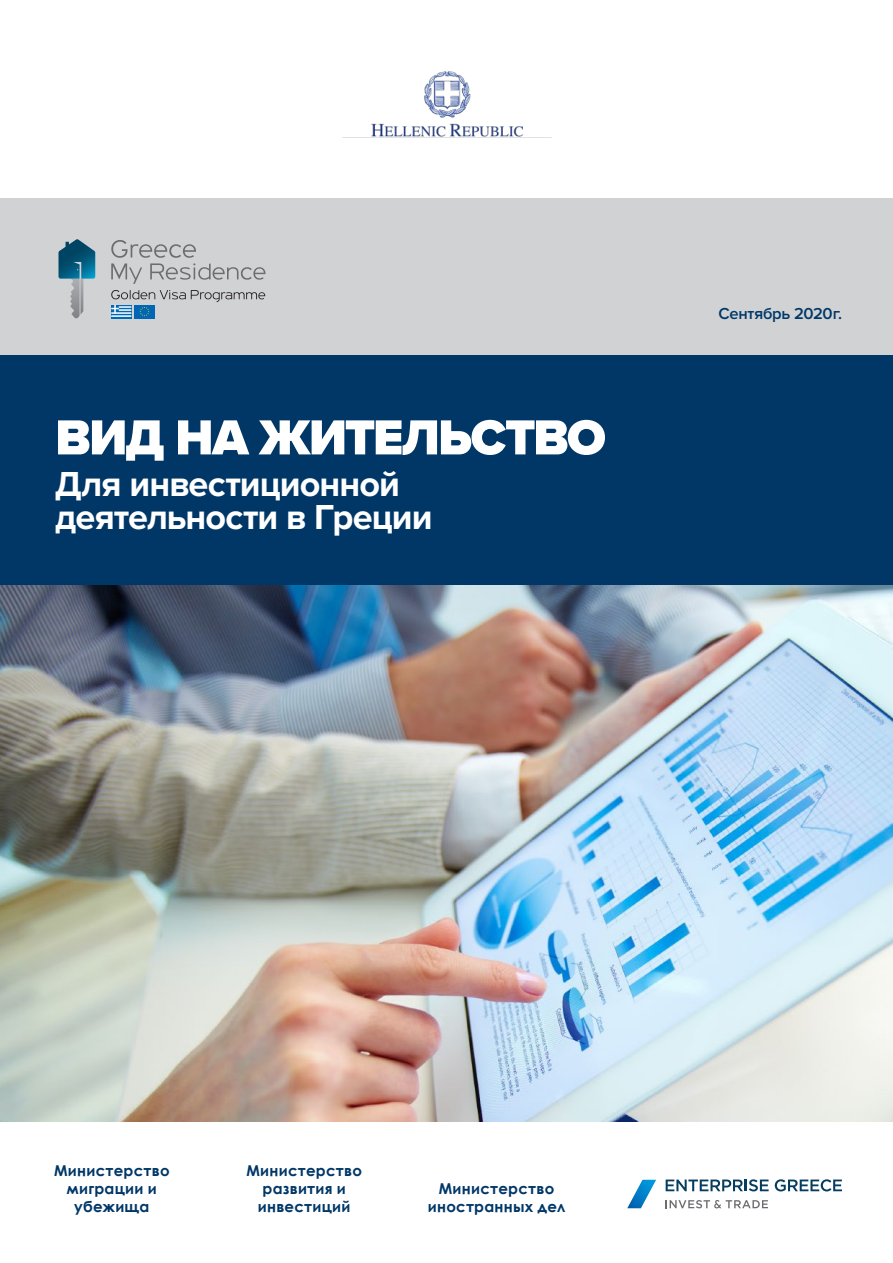
<style>
.page{position:relative;width:893px;height:1263px;background:#fff}
.page>*{position:absolute;margin:0;border:0;box-sizing:border-box;transform-origin:0 0}
.t1{font:900 51px "Proxima Nova";letter-spacing:-.035em;color:#fff}
.t2{font:700 36px/33px "Proxima Nova";letter-spacing:-.025em;color:#fff}
.t3{font:600 16.5px "Proxima Nova";letter-spacing:-.015em;color:#003767}
.t4{font:700 15px/18px "Century Gothic";letter-spacing:.02em;color:#003767;text-align:center}
</style>
<div class="page">
<div style="left:0;top:225px;width:893px;height:362px;background:#003767"></div>
<img style="left:0;top:585px;width:893px;height:537px">
<div style="left:0;top:199px;width:893px;height:156px;background:#d1d2d4"></div>
<div style="left:111px;top:305px;width:20px;height:13px;background:#0168b5"></div>
<svg style="left:111px;top:240px;width:154px;height:44px"></svg>
<svg style="left:58px;top:239px;width:37px;height:80px"></svg>
<div style="left:134px;top:305px;width:21px;height:13px;background:#0167b4"></div>
<svg style="left:111px;top:290px;width:154px;height:27px"></svg>
<img style="left:371px;top:71px;width:152px;height:66px">
<svg style="left:666px;top:1179px;width:103px;height:12px"></svg>
<svg style="left:775px;top:1179px;width:67px;height:12px"></svg>
<svg style="left:666px;top:1200px;width:102px;height:8px"></svg>
<svg style="left:627px;top:1180px;width:29px;height:28px"></svg>
<h1 class="t1" style="left:55px;top:407px;width:552px">ВИД НА ЖИТЕЛЬСТВО</h1>
<h2 class="t2" style="left:55px;top:467px;width:379px">Для инвестиционной деятельности в Греции</h2>
<p class="t3" style="left:718px;top:301px;width:125px">Сентябрь 2020г.</p>
<p class="t4" style="left:54px;top:1161px;width:117px">Министерство миграции и убежища</p>
<p class="t4" style="left:246px;top:1161px;width:117px">Министерство развития и инвестиций</p>
<p class="t4" style="left:428px;top:1179px;width:139px">Министерство иностранных дел</p>
</div>
